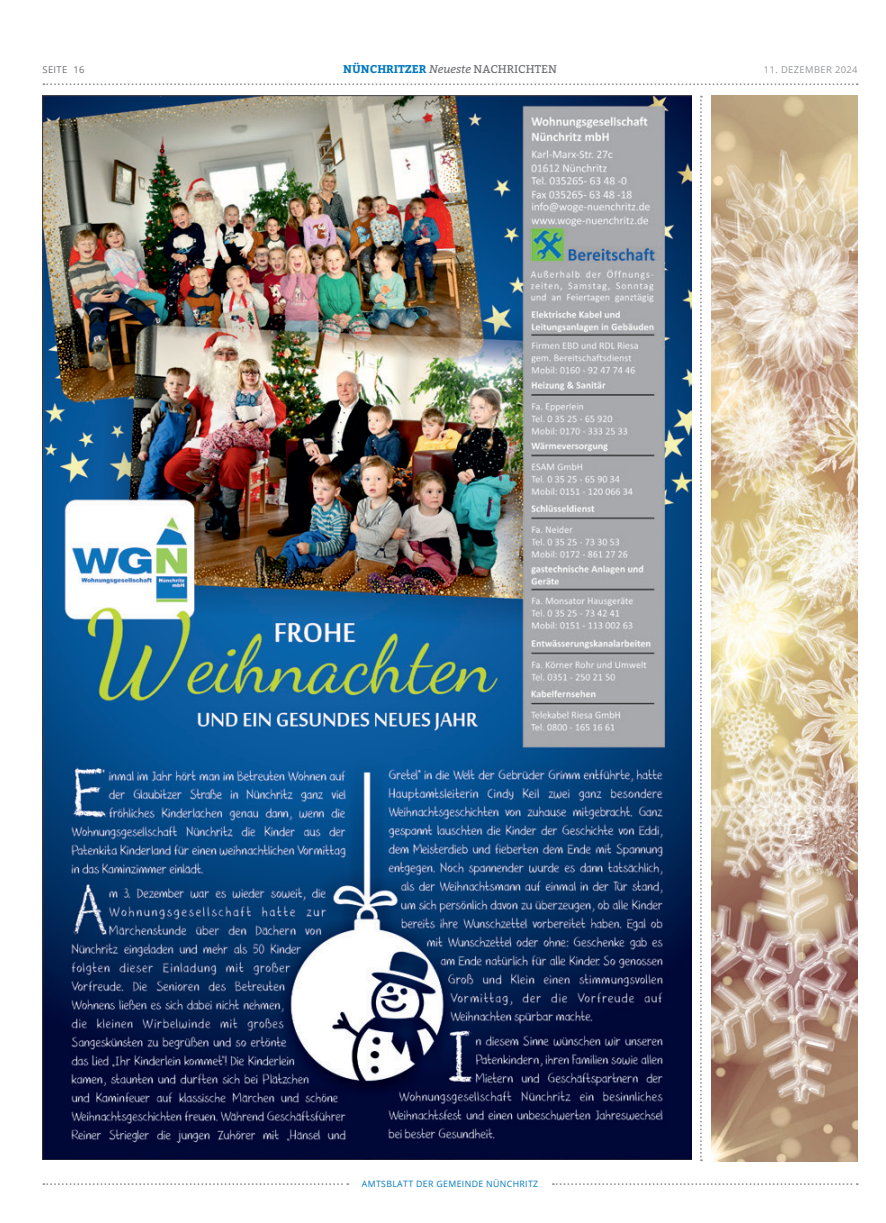
<style>
.page{position:relative;width:886px;height:1223px;background:#fff}
.page>*{position:absolute;margin:0;border:0;box-sizing:border-box;transform-origin:0 0}
.t1{font:700 11.25px "Bitter";color:#0078be}
.t2{font:9.38px "Open Sans";letter-spacing:.04em;color:#939598}
.t3{font:9.38px "Open Sans";letter-spacing:.04em;color:#6c6d70}
.t4{font:8.75px "Open Sans";letter-spacing:.04em;color:#0078be}
.s1{font-weight:400;font-style:italic;color:#6c6d70}
.s2{font-weight:400;color:#6c6d70}
</style>
<div class="page">
<svg style="left:43px;top:83px;width:815px;height:2px"></svg>
<svg style="left:43px;top:1183px;width:305px;height:2px"></svg>
<svg style="left:553px;top:1183px;width:305px;height:2px"></svg>
<img style="left:43px;top:96px;width:649px;height:1063px">
<svg style="left:700px;top:96px;width:2px;height:1065px"></svg>
<img style="left:711px;top:96px;width:146px;height:1065px">
<p class="t3" style="left:43px;top:63px;width:43px">SEITE 16</p>
<p class="t1" style="left:343px;top:61px;width:215px">NÜNCHRITZER <span class="s1">Neueste</span> <span class="s2">NACHRICHTEN</span></p>
<p class="t2" style="left:764px;top:63px;width:95px">11. DEZEMBER 2024</p>
<p class="t4" style="left:362px;top:1177px;width:178px">AMTSBLATT DER GEMEINDE NÜNCHRITZ</p>
</div>
